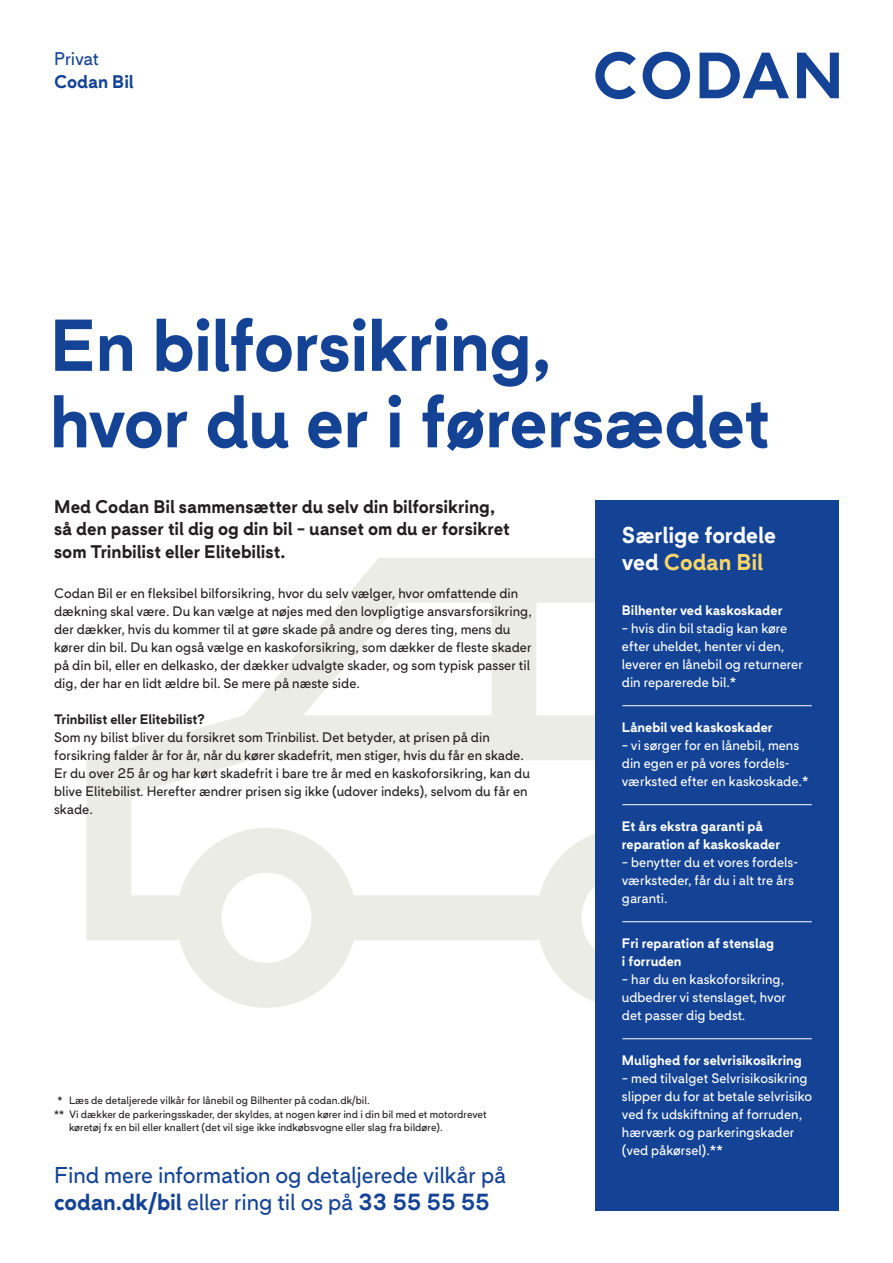
<style>
.page{position:relative;width:893px;height:1263px;background:#fff}
.page>*{position:absolute;margin:0;border:0;box-sizing:border-box;transform-origin:0 0}
.t1{font:700 72px "Codan";letter-spacing:-.015em;color:#144396}
.t2{font:22.5px/27px "Codan";letter-spacing:-.005em;color:#144396}
.t3{font:700 22.5px "Codan";letter-spacing:-.01em;color:#fff}
.t4{font:700 22.5px "Codan";letter-spacing:-.005em;color:#fed667}
.t5{font:700 18px/22.5px "Codan";letter-spacing:-.005em;color:#231f20}
.t6{font:700 18px "Codan";color:#144396}
.t7{font:18px "Codan";letter-spacing:-.015em;color:#144396}
.t8{font:13.5px/18px "Codan";color:#231f20}
.t9{font:13.5px/18px "Codan";color:#fff}
.t10{font:700 13.5px/18px "Codan";color:#fff}
.t11{font:700 13.5px "Codan";color:#231f20}
.Note_CS_7_9{font:10.5px/13.5px "Codan";color:#231f20}
.s1{font-weight:700}
.s2{color:#fff}
</style>
<div class="page">
<svg style="left:86px;top:558px;width:509px;height:450px"></svg>
<svg style="left:595px;top:52px;width:244px;height:47px"></svg>
<div style="left:595px;top:500px;width:244px;height:710px;background:#144396"></div>
<hr style="left:622px;top:804px;width:190px;height:1px;background:#fff">
<hr style="left:622px;top:921px;width:190px;height:1px;background:#fff">
<hr style="left:622px;top:1038px;width:190px;height:1px;background:#fff">
<hr style="left:622px;top:705px;width:190px;height:1px;background:#fff">
<p class="t7" style="left:54px;top:49px;width:47px">Privat</p>
<p class="t6" style="left:54px;top:71px;width:81px">Codan Bil</p>
<p class="t1" style="left:50px;top:303px;width:503px">En bilforsikring,</p>
<p class="t1" style="left:50px;top:379px;width:722px">hvor du er i førersædet</p>
<p class="t5" style="left:54px;top:495px;width:457px">Med Codan Bil sammensætter du selv din bilforsikring, så den passer til dig og din bil – uanset om du er forsikret som Trinbilist eller Elitebilist.</p>
<p class="t8" style="left:54px;top:584px;width:479px">Codan Bil er en fleksibel bilforsikring, hvor du selv vælger, hvor omfattende din dækning skal være. Du kan vælge at nøjes med den lovpligtige ansvarsforsikring, der dækker, hvis du kommer til at gøre skade på andre og deres ting, mens du kører din bil. Du kan også vælge en kaskoforsikring, som dækker de fleste skader på din bil, eller en delkasko, der dækker udvalgte skader, og som typisk passer til dig, der har en lidt ældre bil. Se mere på næste side.</p>
<p class="t11" style="left:54px;top:711px;width:152px">Trinbilist eller Elitebilist?</p>
<p class="t8" style="left:54px;top:728px;width:477px">Som ny bilist bliver du forsikret som Trinbilist. Det betyder, at prisen på din forsikring falder år for år, når du kører skadefrit, men stiger, hvis du får en skade.<br>Er du over 25 år og har kørt skadefrit i bare tre år med en kaskoforsikring, kan du blive Elitebilist. Herefter ændrer prisen sig ikke (udover indeks), selvom du får en skade.</p>
<p class="Note_CS_7_9" style="left:58px;top:1094px;width:314px">* Læs de detaljerede vilkår for lånebil og Bilhenter på codan.dk/bil.</p>
<p class="Note_CS_7_9" style="left:69px;top:1107px;width:419px;text-indent:-15px">** Vi dækker de parkeringsskader, der skyldes, at nogen kører ind i din bil med et motordrevet køretøj fx en bil eller knallert (det vil sige ikke indkøbsvogne eller slag fra bildøre).</p>
<p class="t2" style="left:54px;top:1162px;width:453px">Find mere information og detaljerede vilkår på <span class="s1">codan.dk/bil</span> eller ring til os på <span class="s1">33 55 55 55</span></p>
<p class="t3" style="left:622px;top:521px;width:156px">Særlige fordele</p>
<p class="t4" style="left:622px;top:548px;width:143px"><span class="s2">ved</span> Codan Bil</p>
<p class="t10" style="left:622px;top:601px;width:162px">Bilhenter ved kaskoskader</p>
<p class="t9" style="left:622px;top:619px;width:183px">– hvis din bil stadig kan køre efter uheldet, henter vi den, leverer en lånebil og returnerer din reparerede bil.*</p>
<p class="t10" style="left:622px;top:718px;width:152px">Lånebil ved kaskoskader</p>
<p class="t9" style="left:622px;top:736px;width:179px">– vi sørger for en lånebil, mens</p>
<p class="t9" style="left:622px;top:754px;width:188px">din egen er på vores fordels&shy;værksted efter en kaskoskade.*</p>
<p class="t10" style="left:622px;top:817px;width:160px">Et års ekstra garanti på reparation af kaskoskader</p>
<p class="t9" style="left:622px;top:853px;width:178px">– benytter du et vores fordels&shy;værksteder, får du i alt tre års garanti.</p>
<p class="t10" style="left:622px;top:934px;width:154px">Fri reparation af stenslag i forruden</p>
<p class="t9" style="left:622px;top:970px;width:166px">– har du en kaskoforsikring, udbedrer vi stenslaget, hvor det passer dig bedst.</p>
<p class="t10" style="left:622px;top:1051px;width:182px">Mulighed for selvrisikosikring</p>
<p class="t9" style="left:622px;top:1069px;width:192px">– med tilvalget Selvrisikosikring slipper du for at betale selvrisiko ved fx udskiftning af forruden, hærværk og parkeringskader (ved påkørsel).**</p>
</div>
